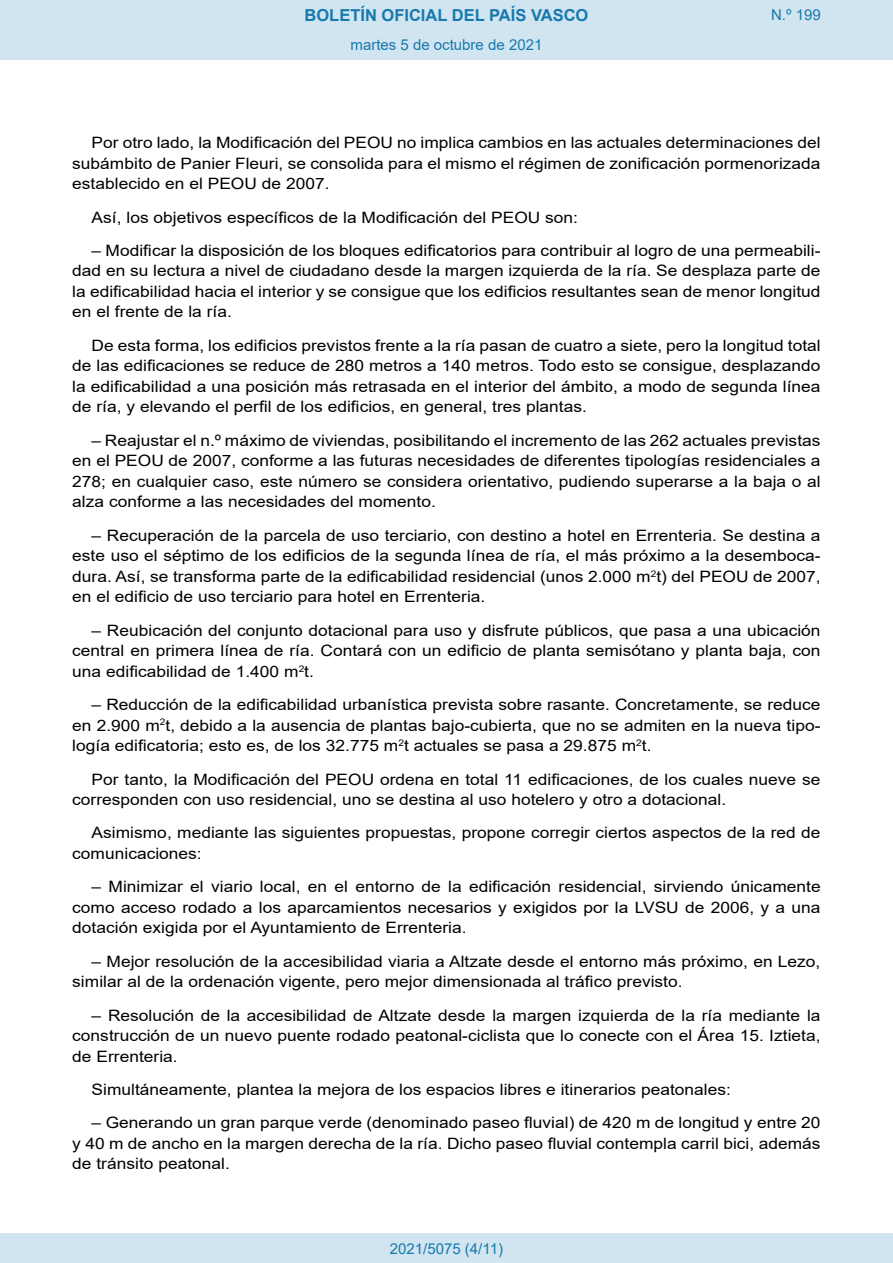
<style>
.page{position:relative;width:893px;height:1263px;background:#fff}
.page>*{position:absolute;margin:0;border:0;box-sizing:border-box;transform-origin:0 0}
.t1{font:700 16.5px "Arial";color:#1879ad}
.BOPVDetalle{font:15.6px/20.5px "Arial";color:#000;text-align:justify;scale:1.11 1}
.Paginacion_Centro{font:15px "Arial";color:#1879ad}
</style>
<div class="page">
<div style="left:0;top:0;width:893px;height:60px;background:#d0e5f0"></div>
<div style="left:0;top:1233px;width:893px;height:30px;background:#d0e5f0"></div>
<p class="t1" style="left:305px;top:3px;width:285px">BOLETÍN OFICIAL DEL PAÍS VASCO</p>
<p class="Paginacion_Centro" style="left:351px;top:35px;width:193px">martes 5 de octubre de 2021</p>
<p class="Paginacion_Centro" style="left:771px;top:5px;width:51px">N.º 199</p>
<p class="BOPVDetalle" style="left:72px;top:132px;width:676px;text-indent:19px">Por otro lado, la Modificación del PEOU no implica cambios en las actuales determinaciones del subámbito de Panier Fleuri, se consolida para el mismo el régimen de zonificación pormenorizada establecido en el PEOU de 2007.</p>
<p class="BOPVDetalle" style="left:92px;top:207px;width:440px">Así, los objetivos específicos de la Modificación del PEOU son:</p>
<p class="BOPVDetalle" style="left:72px;top:240px;width:676px;text-indent:19px">– Modificar la disposición de los bloques edificatorios para contribuir al logro de una permeabili&shy;dad en su lectura a nivel de ciudadano desde la margen izquierda de la ría. Se desplaza parte de la edificabilidad hacia el interior y se consigue que los edificios resultantes sean de menor longitud en el frente de la ría.</p>
<p class="BOPVDetalle" style="left:72px;top:335px;width:676px;text-indent:19px">De esta forma, los edificios previstos frente a la ría pasan de cuatro a siete, pero la longitud total de las edificaciones se reduce de 280 metros a 140 metros. Todo esto se consigue, desplazando la edificabilidad a una posición más retrasada en el interior del ámbito, a modo de segunda línea de ría, y elevando el perfil de los edificios, en general, tres plantas.</p>
<p class="BOPVDetalle" style="left:72px;top:430px;width:676px;text-indent:19px">– Reajustar el n.º máximo de viviendas, posibilitando el incremento de las 262 actuales previstas en el PEOU de 2007, conforme a las futuras necesidades de diferentes tipologías residenciales a 278; en cualquier caso, este número se considera orientativo, pudiendo superarse a la baja o al alza conforme a las necesidades del momento.</p>
<p class="BOPVDetalle" style="left:72px;top:525px;width:676px;text-indent:19px">– Recuperación de la parcela de uso terciario, con destino a hotel en Errenteria. Se destina a este uso el séptimo de los edificios de la segunda línea de ría, el más próximo a la desemboca&shy;dura. Así, se transforma parte de la edificabilidad residencial (unos 2.000 m<sup>2</sup>t) del PEOU de 2007, en el edificio de uso terciario para hotel en Errenteria.</p>
<p class="BOPVDetalle" style="left:72px;top:620px;width:676px;text-indent:19px">– Reubicación del conjunto dotacional para uso y disfrute públicos, que pasa a una ubicación central en primera línea de ría. Contará con un edificio de planta semisótano y planta baja, con una edificabilidad de 1.400 m<sup>2</sup>t.</p>
<p class="BOPVDetalle" style="left:72px;top:694px;width:676px;text-indent:19px">– Reducción de la edificabilidad urbanística prevista sobre rasante. Concretamente, se reduce en 2.900 m<sup>2</sup>t, debido a la ausencia de plantas bajo-cubierta, que no se admiten en la nueva tipo&shy;logía edificatoria; esto es, de los 32.775 m<sup>2</sup>t actuales se pasa a 29.875 m<sup>2</sup>t.</p>
<p class="BOPVDetalle" style="left:72px;top:769px;width:675px;text-indent:19px">Por tanto, la Modificación del PEOU ordena en total 11 edificaciones, de los cuales nueve se corresponden con uso residencial, uno se destina al uso hotelero y otro a dotacional.</p>
<p class="BOPVDetalle" style="left:72px;top:822px;width:676px;text-indent:19px">Asimismo, mediante las siguientes propuestas, propone corregir ciertos aspectos de la red de comunicaciones:</p>
<p class="BOPVDetalle" style="left:72px;top:876px;width:676px;text-indent:19px">– Minimizar el viario local, en el entorno de la edificación residencial, sirviendo únicamente como acceso rodado a los aparcamientos necesarios y exigidos por la LVSU de 2006, y a una dotación exigida por el Ayuntamiento de Errenteria.</p>
<p class="BOPVDetalle" style="left:72px;top:951px;width:675px;text-indent:19px">– Mejor resolución de la accesibilidad viaria a Altzate desde el entorno más próximo, en Lezo, similar al de la ordenación vigente, pero mejor dimensionada al tráfico previsto.</p>
<p class="BOPVDetalle" style="left:72px;top:1005px;width:676px;text-indent:19px">– Resolución de la accesibilidad de Altzate desde la margen izquierda de la ría mediante la construcción de un nuevo puente rodado peatonal-ciclista que lo conecte con el Área 15. Iztieta, de Errenteria.</p>
<p class="BOPVDetalle" style="left:92px;top:1079px;width:577px">Simultáneamente, plantea la mejora de los espacios libres e itinerarios peatonales:</p>
<p class="BOPVDetalle" style="left:72px;top:1112px;width:676px;text-indent:19px">– Generando un gran parque verde (denominado paseo fluvial) de 420 m de longitud y entre 20 y 40 m de ancho en la margen derecha de la ría. Dicho paseo fluvial contempla carril bici, además de tránsito peatonal.</p>
<p class="Paginacion_Centro" style="left:390px;top:1238px;width:115px">2021/5075 (4/11)</p>
</div>
